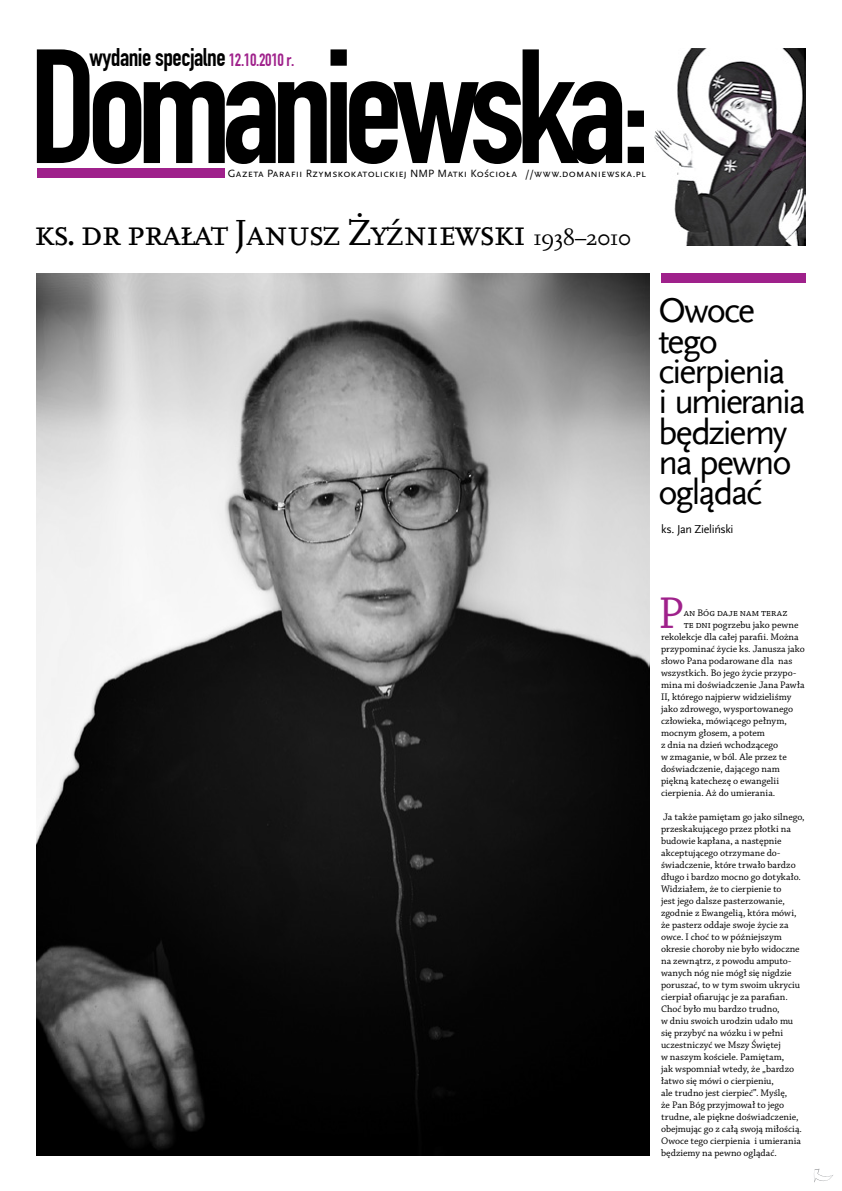
<style>
.page{position:relative;width:842px;height:1191px;background:#fff}
.page>*{position:absolute;margin:0;border:0;box-sizing:border-box;transform-origin:0 0}
.t1{font:46.9px "Chaparral Pro";color:#9f218b}
.t2{font:37.9px "Scala KS Caps";letter-spacing:-.04em;color:#000}
.t3{font:36px/30.4px "Scala Sans KSCE";letter-spacing:-.055em;color:#000}
.t4{font:25px "DIN Engschrift KSCE";letter-spacing:-.02em;color:#000}
.t5{font:12px "Scala Sans KSCE";letter-spacing:-.035em;color:#000}
.t6{font:11px "Scala Sans KS Caps";letter-spacing:.01em;color:#000}
.t7{font:10px/12px "Chaparral Pro";color:#000}
.s1{font-size:17.5px;color:#9f218b}
.s2{font-size:22.7px}
</style>
<div class="page">
<div style="left:661px;top:273px;width:144px;height:9px;background:#9f218b"></div>
<div style="left:37px;top:169px;width:188px;height:9px;background:#9f218b"></div>
<img style="left:654px;top:48px;width:151px;height:197px">
<img style="left:37px;top:273px;width:612px;height:882px">
<svg style="left:814px;top:1169px;width:19px;height:13px"></svg>
<svg style="left:37px;top:49px;width:607px;height:115px"></svg>
<h3 class="t4" style="left:90px;top:42px;width:206px">wydanie specjalne <span class="s1">12.10.2010 r.</span></h3>
<p class="t6" style="left:228px;top:168px;width:419px">Gazeta Parafii Rzymskokatolickiej NMP Matki KoÊcio∏a //www.domaniewska.pl</p>
<h2 class="t2" style="left:34px;top:212px;width:599px">ks. dr pra∏at Janusz ˚yêniewski <span class="s2">1938–2010</span></h2>
<h3 class="t3" style="left:658px;top:296px;width:149px">Owoce tego cierpienia<br>i umierania będziemy na pewno oglądać</h3>
<p class="t5" style="left:661px;top:522px;width:74px">ks. Jan Zieliński</p>
<h1 class="t1" style="left:658px;top:587px;width:27px">P</h1>
<p class="t7" style="left:684px;top:607px;width:105px">an Bóg daje nam teraz</p>
<p class="t7" style="left:684px;top:619px;width:116px">te dni pogrzebu jako pewne</p>
<p class="t7" style="left:661px;top:631px;width:139px">rekolekcje dla całej parafii. Można</p>
<p class="t7" style="left:661px;top:643px;width:145px">przypominać życie ks. Janusza jako</p>
<p class="t7" style="left:661px;top:655px;width:133px">słowo Pana podarowane dla nas</p>
<p class="t7" style="left:661px;top:667px;width:137px">wszystkich. Bo jego życie przypo-</p>
<p class="t7" style="left:661px;top:679px;width:145px">mina mi doświadczenie Jana Pawła</p>
<p class="t7" style="left:661px;top:691px;width:132px">II, którego najpierw widzieliśmy</p>
<p class="t7" style="left:661px;top:703px;width:133px">jako zdrowego, wysportowanego</p>
<p class="t7" style="left:661px;top:715px;width:127px">człowieka, mówiącego pełnym,</p>
<p class="t7" style="left:661px;top:727px;width:105px">mocnym głosem, a potem</p>
<p class="t7" style="left:661px;top:739px;width:119px">z dnia na dzień wchodzącego</p>
<p class="t7" style="left:661px;top:751px;width:127px">w zmaganie, w ból. Ale przez te</p>
<p class="t7" style="left:661px;top:763px;width:120px">doświadczenie, dającego nam</p>
<p class="t7" style="left:661px;top:775px;width:119px">piękną katechezę o ewangelii</p>
<p class="t7" style="left:661px;top:787px;width:116px">cierpienia. Aż do umierania.</p>
<p class="t7" style="left:661px;top:811px;width:145px">Ja także pamiętam go jako silnego, przeskakującego przez płotki na budowie kapłana, a następnie akceptującego otrzymane do&shy;świadczenie, które trwało bardzo długo i bardzo mocno go dotykało.<br>Widziałem, że to cierpienie to<br>jest jego dalsze pasterzowanie, zgodnie z Ewangelią, która mówi, że pasterz oddaje swoje życie za owce. I choć to w późniejszym okresie choroby nie było widoczne na zewnątrz, z powodu amputo&shy;wanych nóg nie mógł się nigdzie poruszać, to w tym swoim ukryciu cierpiał ofiarując je za parafian.<br>Choć było mu bardzo trudno,<br>w dniu swoich urodzin udało mu się przybyć na wózku i w pełni uczestniczyć we Mszy Świętej<br>w naszym kościele. Pamiętam,<br>jak wspomniał wtedy, że „bardzo łatwo się mówi o cierpieniu,<br>ale trudno jest cierpieć”. Myślę,<br>że Pan Bóg przyjmował to jego trudne, ale piękne doświadczenie, obejmując go z całą swoją miłością.<br>Owoce tego cierpienia i umierania będziemy na pewno oglądać.</p>
</div>
